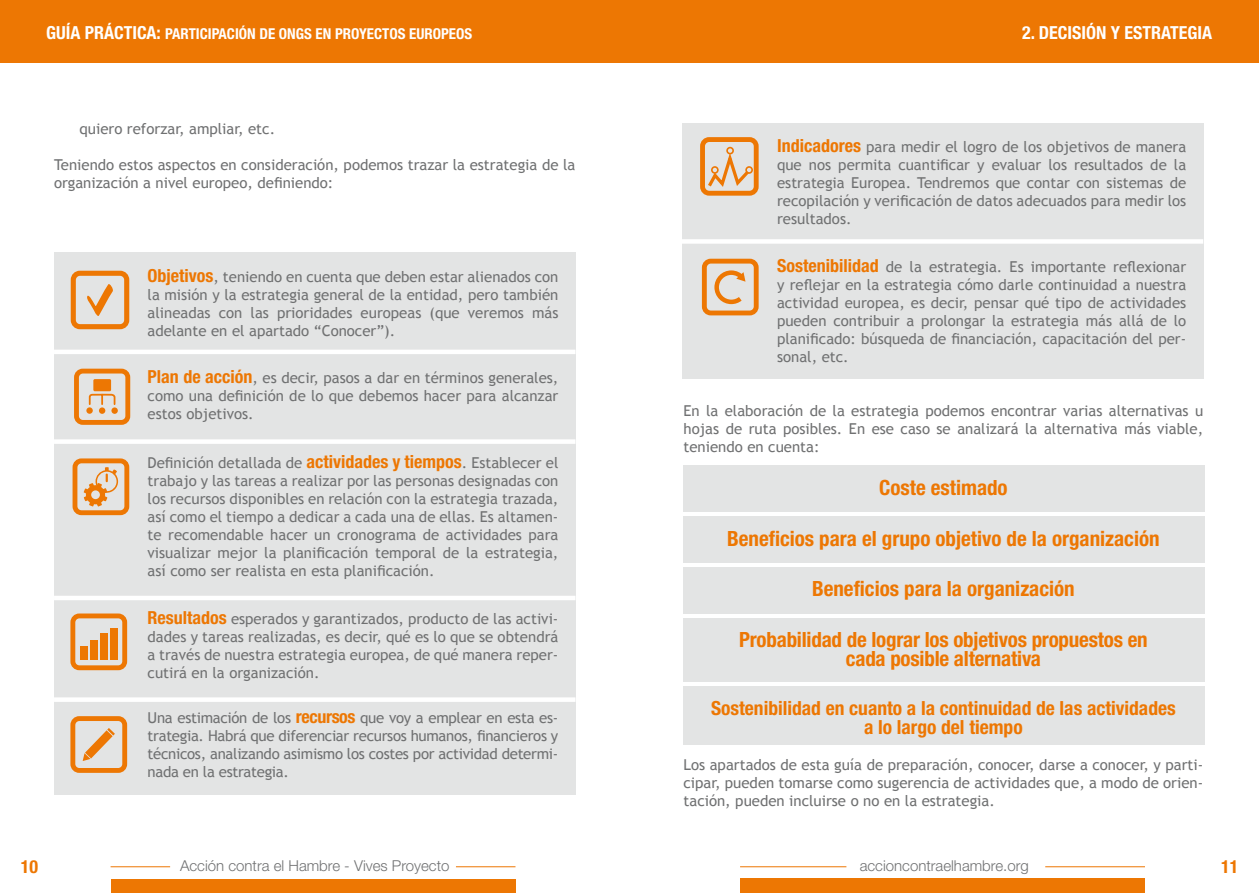
<style>
.page{position:relative;width:1259px;height:893px;background:#fff}
.page>*{position:absolute;margin:0;border:0;box-sizing:border-box;transform-origin:0 0}
.t1{font:700 condensed 21px/19.5px "Helvetica Neue";color:#ed7703;text-align:center}
.t2{font:700 condensed 19.5px/19.5px "Helvetica Neue";color:#ed7703;text-align:center}
.t3{font:700 condensed 18px "Helvetica Neue";color:#fff}
.t4{font:700 condensed 18px "Helvetica Neue";color:#ed7703}
.t5{font:15px/18px "Trebuchet MS";color:#707172;text-align:justify}
.t6{font:300 15px "Helvetica Neue";color:#707172}
.t7{font:700 condensed 15px "Helvetica Neue";color:#fff}
.s1{font-size:18px}
.s2{font-family:"Helvetica Neue";font-weight:700;font-stretch:condensed;font-size:18px;color:#ed7703}
</style>
<div class="page">
<div style="left:0;top:0;width:629px;height:62px;background:#ed7703"></div>
<hr style="left:111px;top:866px;width:59px;height:1px;background:#ed7703">
<hr style="left:456px;top:866px;width:59px;height:1px;background:#ed7703">
<div style="left:111px;top:879px;width:404px;height:14px;background:#ed7703"></div>
<div style="left:629px;top:0;width:630px;height:62px;background:#ed7703"></div>
<hr style="left:740px;top:866px;width:106px;height:1px;background:#ed7703">
<hr style="left:1045px;top:866px;width:100px;height:1px;background:#ed7703">
<div style="left:740px;top:879px;width:405px;height:14px;background:#ed7703"></div>
<div style="left:683px;top:465px;width:522px;height:47px;background:#e3e4e4"></div>
<div style="left:683px;top:516px;width:522px;height:47px;background:#e3e4e4"></div>
<div style="left:683px;top:567px;width:522px;height:46px;background:#e3e4e4"></div>
<div style="left:683px;top:618px;width:522px;height:63px;background:#e3e4e4"></div>
<div style="left:683px;top:686px;width:522px;height:59px;background:#e3e4e4"></div>
<div style="left:682px;top:123px;width:521px;height:256px;background:#e3e4e4"></div>
<div style="left:54px;top:253px;width:521px;height:542px;background:#e3e4e4"></div>
<div style="left:71px;top:271px;width:58px;height:58px;border:5px solid #ed7703;border-radius:7px"></div>
<svg style="left:87px;top:284px;width:26px;height:32px"></svg>
<hr style="left:54px;top:350px;width:521px;height:4px;background:#fff">
<div style="left:54px;top:439px;width:521px;height:5px;background:#fff"></div>
<hr style="left:54px;top:596px;width:521px;height:4px;background:#fff">
<div style="left:54px;top:697px;width:521px;height:5px;background:#fff"></div>
<div style="left:682px;top:239px;width:521px;height:5px;background:#fff"></div>
<div style="left:700px;top:137px;width:58px;height:59px;border:5px solid #ed7703;border-radius:7px"></div>
<svg style="left:705px;top:146px;width:49px;height:44px"></svg>
<div style="left:73px;top:458px;width:56px;height:57px;border:5px solid #ed7703;border-radius:6px"></div>
<svg style="left:83px;top:467px;width:35px;height:40px"></svg>
<div style="left:70px;top:613px;width:57px;height:57px;border:5px solid #ed7703;border-radius:6px"></div>
<div style="left:70px;top:716px;width:57px;height:57px;border:5px solid #ed7703;border-radius:6px"></div>
<div style="left:702px;top:259px;width:56px;height:56px;border:5px solid #ed7703;border-radius:6px"></div>
<div style="left:80px;top:647px;width:8px;height:13px;background:#ed7703"></div>
<div style="left:90px;top:640px;width:8px;height:20px;background:#ed7703"></div>
<div style="left:100px;top:633px;width:8px;height:27px;background:#ed7703"></div>
<div style="left:110px;top:628px;width:7px;height:32px;background:#ed7703"></div>
<div style="left:74px;top:369px;width:56px;height:56px;border:5px solid #ed7703;border-radius:6px"></div>
<div style="left:93px;top:379px;width:18px;height:12px;background:#ed7703"></div>
<svg style="left:86px;top:407px;width:7px;height:7px"></svg>
<div style="left:99px;top:407px;width:6px;height:7px;background:#ed7703;border-radius:50%"></div>
<div style="left:111px;top:407px;width:7px;height:7px;background:#ed7703;border-radius:50%"></div>
<svg style="left:88px;top:393px;width:28px;height:12px"></svg>
<svg style="left:83px;top:728px;width:32px;height:33px"></svg>
<svg style="left:714px;top:270px;width:32px;height:35px"></svg>
<p class="t7" style="left:46px;top:24px;width:427px"><span class="s1">GUÍA PRÁCTICA:</span> PARTICIPACIÓN DE ONGS EN PROYECTOS EUROPEOS</p>
<p class="t3" style="left:1022px;top:21px;width:191px">2. DECISIÓN Y ESTRATEGIA</p>
<p class="t5" style="left:80px;top:120px;width:197px">quiero reforzar, ampliar, etc.</p>
<p class="t5" style="left:54px;top:156px;width:523px">Teniendo estos aspectos en consideración, podemos trazar la estrategia de la organización a nivel europeo, definiendo:</p>
<p class="t5" style="left:148px;top:268px;width:412px"><span class="s2">Objetivos</span>, teniendo en cuenta que deben estar alienados con la misión y la estrategia general de la entidad, pero también alineadas con las prioridades europeas (que veremos más adelante en el apartado “Conocer”).</p>
<p class="t5" style="left:148px;top:368px;width:412px"><span class="s2">Plan de acción</span>, es decir, pasos a dar en términos generales, como una definición de lo que debemos hacer para alcanzar estos objetivos.</p>
<p class="t5" style="left:148px;top:454px;width:412px">Definición detallada de <span class="s2">actividades y tiempos</span>. Establecer el trabajo y las tareas a realizar por las personas designadas con los recursos disponibles en relación con la estrategia trazada, así como el tiempo a dedicar a cada una de ellas. Es altamen&shy;te recomendable hacer un cronograma de actividades para visualizar mejor la planificación temporal de la estrategia, así como ser realista en esta planificación.</p>
<p class="t5" style="left:148px;top:610px;width:412px"><span class="s2">Resultados</span> esperados y garantizados, producto de las activi&shy;dades y tareas realizadas, es decir, qué es lo que se obtendrá a través de nuestra estrategia europea, de qué manera reper&shy;cutirá en la organización.</p>
<p class="t5" style="left:148px;top:709px;width:412px">Una estimación de los <span class="s2">recursos</span> que voy a emplear en esta es&shy;trategia. Habrá que diferenciar recursos humanos, financieros y técnicos, analizando asimismo los costes por actividad determi&shy;nada en la estrategia.</p>
<p class="t5" style="left:777px;top:138px;width:411px"><span class="s2">Indicadores</span> para medir el logro de los objetivos de manera que nos permita cuantificar y evaluar los resultados de la estrategia Europea. Tendremos que contar con sistemas de recopilación y verificación de datos adecuados para medir los resultados.</p>
<p class="t5" style="left:777px;top:258px;width:411px"><span class="s2">Sostenibilidad</span> de la estrategia. Es importante reflexionar y reflejar en la estrategia cómo darle continuidad a nuestra actividad europea, es decir, pensar qué tipo de actividades pueden contribuir a prolongar la estrategia más allá de lo planificado: búsqueda de financiación, capacitación del per&shy;sonal, etc.</p>
<p class="t5" style="left:683px;top:402px;width:521px">En la elaboración de la estrategia podemos encontrar varias alternativas u hojas de ruta posibles. En ese caso se analizará la alternativa más viable, teniendo en cuenta:</p>
<h1 class="t1" style="left:879px;top:478px;width:130px">Coste estimado</h1>
<h1 class="t1" style="left:727px;top:528px;width:434px">Beneficios para el grupo objetivo de la organización</h1>
<h1 class="t1" style="left:812px;top:579px;width:264px">Beneficios para la organización</h1>
<h1 class="t1" style="left:739px;top:629px;width:410px">Probabilidad de lograr los objetivos propuestos en cada posible alternativa</h1>
<h2 class="t2" style="left:711px;top:698px;width:466px">Sostenibilidad en cuanto a la continuidad de las actividades a lo largo del tiempo</h2>
<p class="t5" style="left:683px;top:756px;width:521px">Los apartados de esta guía de preparación, conocer, darse a conocer, y parti&shy;cipar, pueden tomarse como sugerencia de actividades que, a modo de orien&shy;tación, pueden incluirse o no en la estrategia.</p>
<p class="t4" style="left:21px;top:856px;width:19px">10</p>
<p class="t6" style="left:180px;top:856px;width:271px">Acción contra el Hambre - Vives Proyecto</p>
<p class="t4" style="left:1221px;top:856px;width:19px">11</p>
<p class="t6" style="left:859px;top:856px;width:170px">accioncontraelhambre.org</p>
</div>
